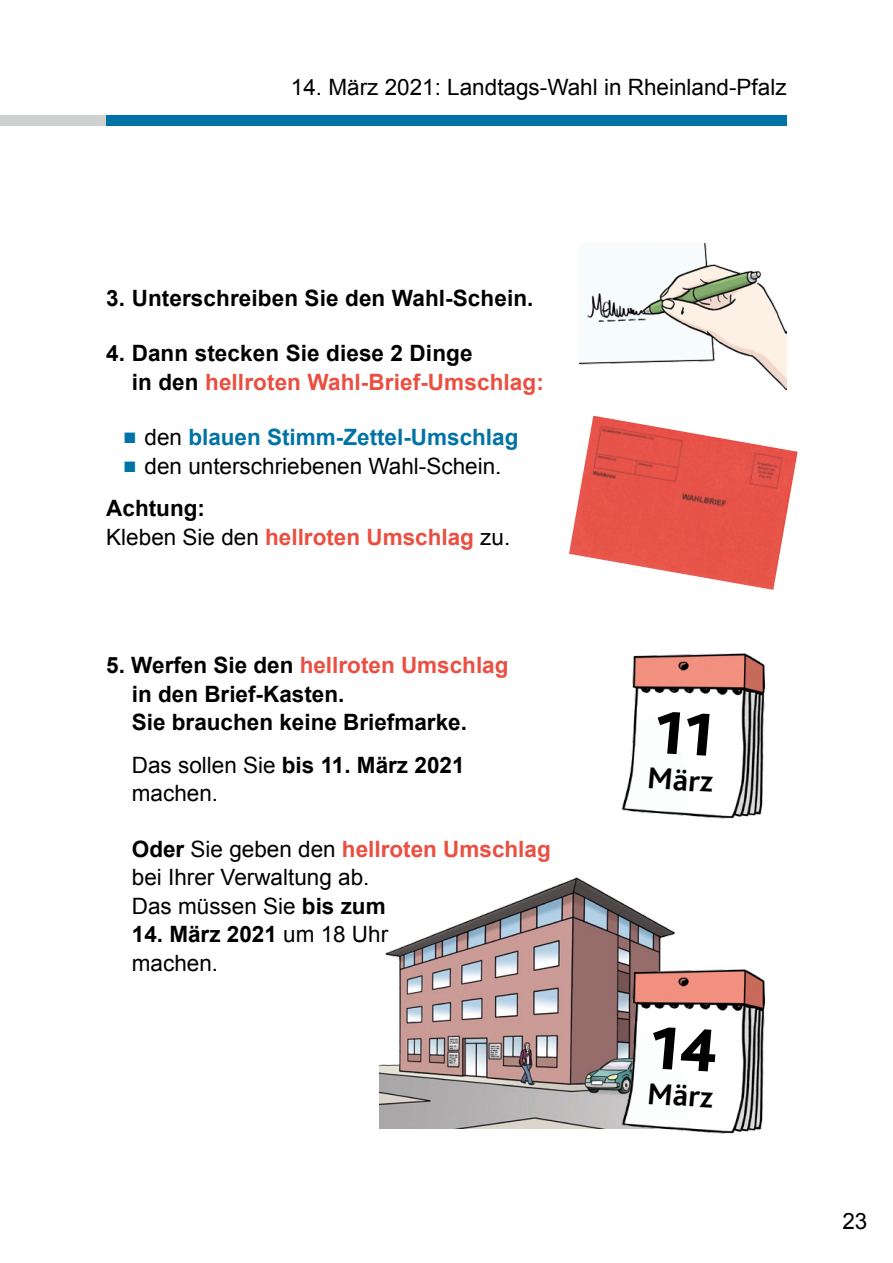
<style>
.page{position:relative;width:893px;height:1263px;background:#fff}
.page>*{position:absolute;margin:0;border:0;box-sizing:border-box;transform-origin:0 0}
.t1{font:700 31.5px "Bliss 2";color:#000}
.t2{font:22.5px/28.5px "Arial";color:#000}
.t3{font:700 22.5px/28.5px "Arial";letter-spacing:.005em;color:#000}
.t4{font:700 22.5px "Arial";color:#ea4f41}
.t5{font:700 22.5px "Arial";color:#0073a6}
.s1{color:#ea4f41}
.s2{font-weight:400}
.s3{font-weight:400;color:#000}
.s4{color:#0073a6}
.s5{font-weight:700}
.s6{font-weight:700;color:#ea4f41}
</style>
<div class="page">
<div style="left:0;top:115px;width:106px;height:10px;background:#cfd0d0"></div>
<div style="left:106px;top:115px;width:681px;height:10px;background:#0073a6"></div>
<img style="left:579px;top:243px;width:208px;height:148px">
<img style="left:569px;top:416px;width:229px;height:174px">
<img style="left:621px;top:653px;width:145px;height:166px">
<img style="left:380px;top:877px;width:295px;height:251px">
<img style="left:608px;top:959px;width:158px;height:175px">
<svg style="left:655px;top:711px;width:54px;height:45px"></svg>
<svg style="left:650px;top:1027px;width:67px;height:45px"></svg>
<p class="t2" style="left:291px;top:73px;width:497px">14. März 2021: Landtags-Wahl in Rheinland-Pfalz</p>
<p class="t3" style="left:106px;top:284px;width:429px">3. Unterschreiben Sie den Wahl-Schein.</p>
<p class="t3" style="left:132px;top:340px;width:414px;text-indent:-26px">4. Dann stecken Sie diese 2 Dinge<br>in den <span class="s1">hellroten Wahl-Brief-Umschlag:</span></p>
<p class="t5" style="left:123px;top:422px;width:397px"><span class="s2">■</span> <span class="s3">den</span> blauen Stimm-Zettel-Umschlag</p>
<p class="t2" style="left:106px;top:445px;width:397px;line-height:42.8px;text-indent:17px"><span class="s4">■</span> den unterschriebenen Wahl-Schein.<br><span class="s5">Achtung:</span></p>
<p class="t4" style="left:106px;top:522px;width:405px"><span class="s3">Kleben Sie den</span> hellroten Umschlag <span class="s3">zu.</span></p>
<p class="t3" style="left:132px;top:652px;width:378px;text-indent:-26px">5. Werfen Sie den <span class="s1">hellroten Umschlag </span>in den Brief-Kasten.<br>Sie brauchen keine Briefmarke.</p>
<p class="t2" style="left:132px;top:751px;width:334px">Das sollen Sie <span class="s5">bis 11. März 2021 </span>machen.</p>
<p class="t2" style="left:132px;top:835px;width:420px"><span class="s5">Oder</span> Sie geben den <span class="s6">hellroten Umschlag </span>bei Ihrer Verwaltung ab.<br>Das müssen Sie <span class="s5">bis zum</span></p>
<p class="t2" style="left:132px;top:920px;width:258px"><span class="s5">14. März 2021</span> um 18 Uhr machen.</p>
<h1 class="t1" style="left:648px;top:758px;width:67px;rotate:3deg">März</h1>
<h1 class="t1" style="left:648px;top:1074px;width:67px;rotate:3deg">März</h1>
<p class="t2" style="left:842px;top:1207px;width:27px">23</p>
</div>
